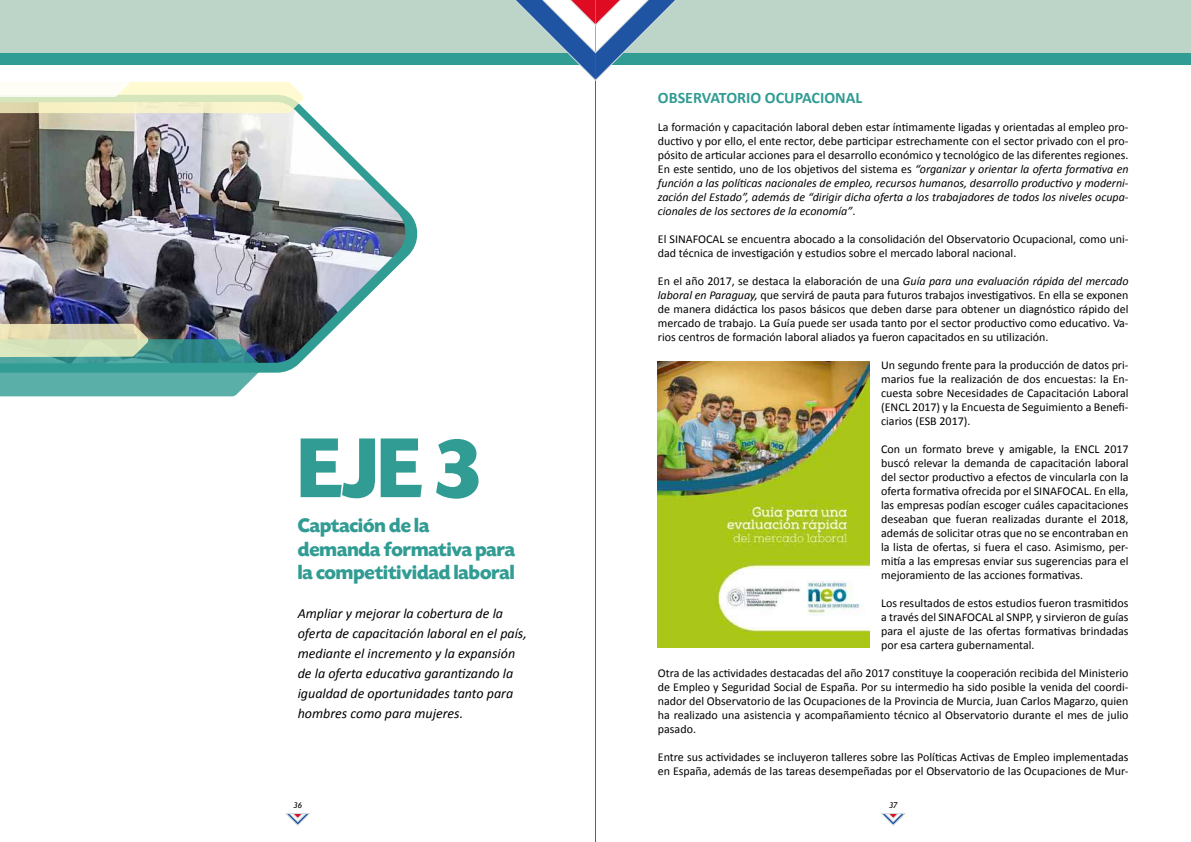
<style>
.page{position:relative;width:1191px;height:842px;background:#fff}
.page>*{position:absolute;margin:0;border:0;box-sizing:border-box;transform-origin:0 0}
.t1{font:700 89.4px "Today SHOP";color:#319c93}
.t2{font:700 20.6px/23.2px "Today SHOP";color:#319c93}
.t3{font:700 16px "Calibri";color:#319c93}
.t4{font:italic 14px/20px "Calibri";color:#000}
.t5{font:12px/14px "Calibri";color:#000;text-align:justify}
.t6{font:italic 8px "Trebuchet MS";color:#000}
.s1{font-style:italic}
</style>
<div class="page">
<div style="left:0;top:53px;width:595px;height:11px;background:#319c93"></div>
<div style="left:0;top:0;width:595px;height:53px;background:#bdd5c9"></div>
<svg style="left:286px;top:813px;width:23px;height:12px"></svg>
<div style="left:595px;top:53px;width:596px;height:11px;background:#319c93"></div>
<div style="left:595px;top:0;width:596px;height:53px;background:#bdd5c9"></div>
<hr style="left:595px;top:0;width:1px;height:842px;background:#52646d">
<svg style="left:501px;top:0;width:189px;height:81px"></svg>
<svg style="left:881px;top:813px;width:24px;height:12px"></svg>
<img style="left:658px;top:362px;width:211px;height:285px">
<svg style="left:261px;top:211px;width:157px;height:162px"></svg>
<img style="left:0;top:109px;width:406px;height:254px">
<svg style="left:0;top:324px;width:261px;height:72px;background:#70a89d"></svg>
<svg style="left:0;top:82px;width:304px;height:31px"></svg>
<h1 class="t1" style="left:298px;top:422px;width:183px">EJE 3</h1>
<h2 class="t2" style="left:298px;top:515px;width:219px">Captación de la demanda formativa para la competitividad laboral</h2>
<p class="t4" style="left:298px;top:603px;width:231px">Ampliar y mejorar la cobertura de la oferta de capacitación laboral en el país, mediante el incremento y la expansión de la oferta educativa garantizando la igualdad de oportunidades tanto para hombres como para mujeres.</p>
<h3 class="t3" style="left:658px;top:87px;width:206px">OBSERVATORIO OCUPACIONAL</h3>
<p class="t5" style="left:658px;top:120px;width:472px">La formación y capacitación laboral deben estar íntimamente ligadas y orientadas al empleo pro&shy;ductivo y por ello, el ente rector, debe participar estrechamente con el sector privado con el pro&shy;pósito de articular acciones para el desarrollo económico y tecnológico de las diferentes regiones.<br>En este sentido, uno de los objetivos del sistema es <span class="s1">“organizar y orientar la oferta formativa en función a las políticas nacionales de empleo, recursos humanos, desarrollo productivo y moderni&shy;zación del Estado”, además de “dirigir dicha oferta a los trabajadores de todos los niveles ocupa&shy;cionales de los sectores de la economía”</span>.</p>
<p class="t5" style="left:658px;top:232px;width:472px">El SINAFOCAL se encuentra abocado a la consolidación del Observatorio Ocupacional, como uni&shy;dad técnica de investigación y estudios sobre el mercado laboral nacional.</p>
<p class="t5" style="left:658px;top:274px;width:472px">En el año 2017, se destaca la elaboración de una <span class="s1">Guía para una evaluación rápida del mercado laboral en Paraguay,</span> que servirá de pauta para futuros trabajos investigativos. En ella se exponen de manera didáctica los pasos básicos que deben darse para obtener un diagnóstico rápido del mercado de trabajo. La Guía puede ser usada tanto por el sector productivo como educativo. Va&shy;rios centros de formación laboral aliados ya fueron capacitados en su utilización.</p>
<p class="t5" style="left:881px;top:358px;width:249px">Un segundo frente para la producción de datos pri&shy;marios fue la realización de dos encuestas: la En&shy;cuesta sobre Necesidades de Capacitación Laboral (ENCL 2017) y la Encuesta de Seguimiento a Benefi&shy;ciarios (ESB 2017).</p>
<p class="t5" style="left:881px;top:442px;width:249px">Con un formato breve y amigable, la ENCL 2017 buscó relevar la demanda de capacitación laboral del sector productivo a efectos de vincularla con la oferta formativa ofrecida por el SINAFOCAL. En ella, las empresas podían escoger cuáles capacitaciones deseaban que fueran realizadas durante el 2018, además de solicitar otras que no se encontraban en la lista de ofertas, si fuera el caso. Asimismo, per&shy;mitía a las empresas enviar sus sugerencias para el mejoramiento de las acciones formativas.</p>
<p class="t5" style="left:881px;top:596px;width:249px">Los resultados de estos estudios fueron trasmitidos a través del SINAFOCAL al SNPP, y sirvieron de guías para el ajuste de las ofertas formativas brindadas por esa cartera gubernamental.</p>
<p class="t5" style="left:658px;top:666px;width:472px">Otra de las actividades destacadas del año 2017 constituye la cooperación recibida del Ministerio de Empleo y Seguridad Social de España. Por su intermedio ha sido posible la venida del coordi&shy;nador del Observatorio de las Ocupaciones de la Provincia de Murcia, Juan Carlos Magarzo, quien ha realizado una asistencia y acompañamiento técnico al Observatorio durante el mes de julio pasado.</p>
<p class="t5" style="left:658px;top:750px;width:472px">Entre sus actividades se incluyeron talleres sobre las Políticas Activas de Empleo implementadas en España, además de las tareas desempeñadas por el Observatorio de las Ocupaciones de Mur-</p>
<p class="t6" style="left:293px;top:800px;width:10px">36</p>
<p class="t6" style="left:889px;top:800px;width:10px">37</p>
</div>
